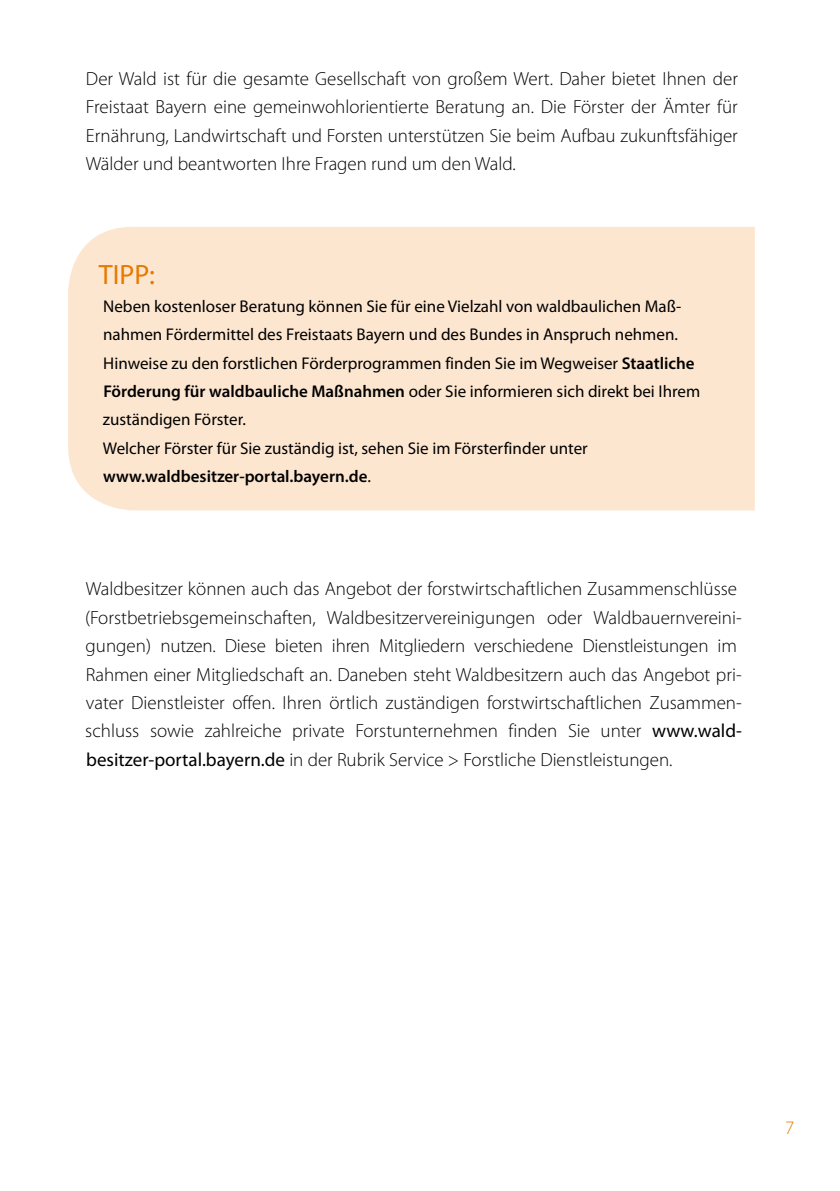
<style>
.page{position:relative;width:840px;height:1191px;background:#fff}
.page>*{position:absolute;margin:0;border:0;box-sizing:border-box;transform-origin:0 0}
.t1{font:28px "Myriad Pro";color:#e77900}
.t2{font:300 19px/28.4px "Myriad Pro";color:#000;text-align:justify}
.t3{font:300 19px "Myriad Pro";color:#e77900}
.t4{font:17px/28.4px "Myriad Pro";color:#000}
.s1{font-weight:600}
.s2{font-weight:400}
</style>
<div class="page">
<div style="left:68px;top:227px;width:686px;height:283px;background:#fce6d0"></div>
<p class="t2" style="left:86px;top:64px;width:653px">Der Wald ist für die gesamte Gesellschaft von großem Wert. Daher bietet Ihnen der Freistaat Bayern eine gemeinwohlorientierte Beratung an. Die Förster der Ämter für Ernährung, Landwirtschaft und Forsten unterstützen Sie beim Aufbau zukunftsfähiger Wälder und beantworten Ihre Fragen rund um den Wald.</p>
<h1 class="t1" style="left:99px;top:257px;width:57px">TIPP:</h1>
<p class="t4" style="left:103px;top:292px;width:598px">Neben kostenloser Beratung können Sie für eine Vielzahl von waldbaulichen Maß&shy;nahmen Fördermittel des Freistaats Bayern und des Bundes in Anspruch nehmen.<br>Hinweise zu den forstlichen Förderprogrammen finden Sie im Wegweiser <span class="s1">Staatliche Förderung für waldbauliche Maßnahmen</span> oder Sie informieren sich direkt bei Ihrem zuständigen Förster.<br>Welcher Förster für Sie zuständig ist, sehen Sie im Försterfinder unter <span class="s1">www.waldbesitzer-portal.bayern.de</span>.</p>
<p class="t2" style="left:85px;top:575px;width:658px;text-align:left">Waldbesitzer können auch das Angebot der forstwirtschaftlichen Zusammenschlüsse (Forstbetriebsgemeinschaften, Waldbesitzervereinigungen oder Waldbauernvereini&shy;gungen) nutzen. Diese bieten ihren Mitgliedern verschiedene Dienstleistungen im Rahmen einer Mitgliedschaft an. Daneben steht Waldbesitzern auch das Angebot pri&shy;vater Dienstleister offen. Ihren örtlich zuständigen forstwirtschaftlichen Zusammen&shy;schluss sowie zahlreiche private Forstunternehmen finden Sie unter <span class="s2">www.wald&shy;besitzer-portal.bayern.de</span> in der Rubrik Service &gt; Forstliche Dienstleistungen.</p>
<p class="t3" style="left:784px;top:1116px;width:11px">7</p>
</div>
